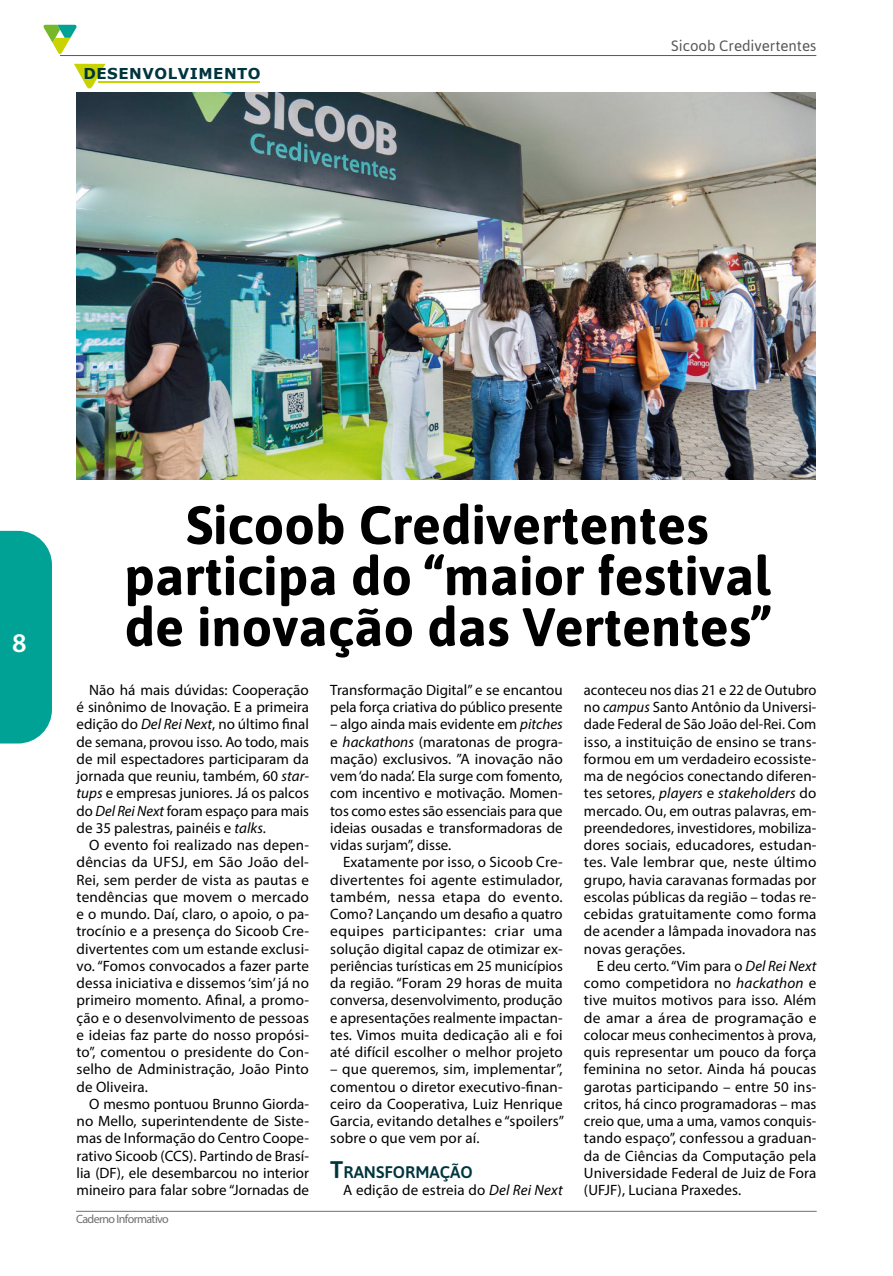
<style>
.page{position:relative;width:893px;height:1276px;background:#fff}
.page>*{position:absolute;margin:0;border:0;box-sizing:border-box;transform-origin:0 0}
.t1{font:700 54px/51px "Asap";color:#000;text-align:center}
.t2{font:600 27px "Myriad Pro";color:#fff}
.t3{font:600 16.8px "Asap";color:#00353e}
.t4{font:15px/17.2px "Myriad Pro";letter-spacing:.005em;color:#000;text-align:justify}
.t5{font:15px "Asap";color:#575756}
.t6{font:700 15px "Verdana";letter-spacing:.035em;color:#00353e}
.t7{font:12px "Myriad Pro";letter-spacing:-.05em;color:#706f6f}
.s1{font-style:italic}
.s2{font-size:24px}
</style>
<div class="page">
<div style="left:0;top:531px;width:52px;height:212px;background:#00a295"></div>
<img style="left:76px;top:92px;width:739px;height:387px">
<svg style="left:74px;top:64px;width:31px;height:25px"></svg>
<hr style="left:98px;top:81px;width:162px;height:2px;background:#c8d300">
<svg style="left:43px;top:25px;width:34px;height:29px"></svg>
<hr style="left:60px;top:55px;width:756px;height:1px;background:#575756">
<hr style="left:76px;top:1211px;width:741px;height:1px;background:#706f6f">
<p class="t6" style="left:83px;top:63px;width:179px">DESENVOLVIMENTO</p>
<p class="t5" style="left:671px;top:37px;width:147px">Sicoob Credivertentes</p>
<h2 class="t2" style="left:12px;top:625px;width:16px">8</h2>
<h1 class="t1" style="left:124px;top:497px;width:648px">Sicoob Credivertentes participa do “maior festival de inovação das Vertentes”</h1>
<p class="t4" style="left:77px;top:681px;width:234px;text-indent:13px">Não há mais dúvidas: Cooperação é sinônimo de Inovação. E a primeira edição do <span class="s1">Del Rei Next</span>, no último final de semana, provou isso. Ao todo, mais de mil espectadores participaram da jornada que reuniu, também, 60 <span class="s1">star&shy;tups</span> e empresas juniores. Já os palcos do <span class="s1">Del Rei Next</span> foram espaço para mais de 35 palestras, painéis e <span class="s1">talks</span>.</p>
<p class="t4" style="left:77px;top:836px;width:234px;text-indent:13px">O evento foi realizado nas depen&shy;dências da UFSJ, em São João del-Rei, sem perder de vista as pautas e tendências que movem o mercado e o mundo. Daí, claro, o apoio, o pa&shy;trocínio e a presença do Sicoob Cre&shy;divertentes com um estande exclusi&shy;vo. “Fomos convocados a fazer parte dessa iniciativa e dissemos ‘sim’ já no primeiro momento. Afinal, a promo&shy;ção e o desenvolvimento de pessoas e ideias faz parte do nosso propósi&shy;to”, comentou o presidente do Con&shy;selho de Administração, João Pinto de Oliveira.</p>
<p class="t4" style="left:77px;top:1095px;width:234px;text-indent:13px">O mesmo pontuou Brunno Giorda&shy;no Mello, superintendente de Siste&shy;mas de Informação do Centro Coope&shy;rativo Sicoob (CCS). Partindo de Brasí&shy;lia (DF), ele desembarcou no interior mineiro para falar sobre “Jornadas de</p>
<p class="t7" style="left:76px;top:1211px;width:94px">Caderno Informativo</p>
<p class="t4" style="left:330px;top:681px;width:234px">Transformação Digital” e se encantou pela força criativa do público presente</p>
<p class="t4" style="left:330px;top:715px;width:234px">– algo ainda mais evidente em <span class="s1">pitches </span>e <span class="s1">hackathons</span> (maratonas de progra&shy;mação) exclusivos. ”A inovação não vem ‘do nada’. Ela surge com fomento, com incentivo e motivação. Momen&shy;tos como estes são essenciais para que ideias ousadas e transformadoras de vidas surjam”, disse.</p>
<p class="t4" style="left:330px;top:853px;width:234px;text-indent:13px">Exatamente por isso, o Sicoob Cre&shy;divertentes foi agente estimulador, também, nessa etapa do evento.<br>Como? Lançando um desafio a quatro equipes participantes: criar uma solução digital capaz de otimizar ex&shy;periências turísticas em 25 municípios da região. “Foram 29 horas de muita conversa, desenvolvimento, produção e apresentações realmente impactan&shy;tes. Vimos muita dedicação ali e foi até difícil escolher o melhor projeto</p>
<p class="t4" style="left:330px;top:1060px;width:235px">– que queremos, sim, implementar”, comentou o diretor executivo-finan&shy;ceiro da Cooperativa, Luiz Henrique Garcia, evitando detalhes e “spoilers” sobre o que vem por aí.</p>
<p class="t3" style="left:330px;top:1160px;width:144px"><span class="s2">T</span>RANSFORMAÇÃO</p>
<p class="t4" style="left:343px;top:1181px;width:221px">A edição de estreia do <span class="s1">Del Rei Next</span></p>
<p class="t4" style="left:584px;top:681px;width:234px">aconteceu nos dias 21 e 22 de Outubro no <span class="s1">campus</span> Santo Antônio da Universi&shy;dade Federal de São João del-Rei. Com isso, a instituição de ensino se trans&shy;formou em um verdadeiro ecossiste&shy;ma de negócios conectando diferen&shy;tes setores, <span class="s1">players</span> e <span class="s1">stakeholders</span> do mercado. Ou, em outras palavras, em&shy;preendedores, investidores, mobiliza&shy;dores sociais, educadores, estudan&shy;tes. Vale lembrar que, neste último grupo, havia caravanas formadas por escolas públicas da região – todas re&shy;cebidas gratuitamente como forma de acender a lâmpada inovadora nas novas gerações.</p>
<p class="t4" style="left:584px;top:957px;width:234px;text-indent:13px">E deu certo. “Vim para o <span class="s1">Del Rei Next </span>como competidora no <span class="s1">hackathon</span> e tive muitos motivos para isso. Além de amar a área de programação e colocar meus conhecimentos à prova, quis representar um pouco da força feminina no setor. Ainda há poucas garotas participando – entre 50 ins&shy;critos, há cinco programadoras – mas creio que, uma a uma, vamos conquis&shy;tando espaço”, confessou a graduan&shy;da de Ciências da Computação pela Universidade Federal de Juiz de Fora (UFJF), Luciana Praxedes.</p>
</div>
